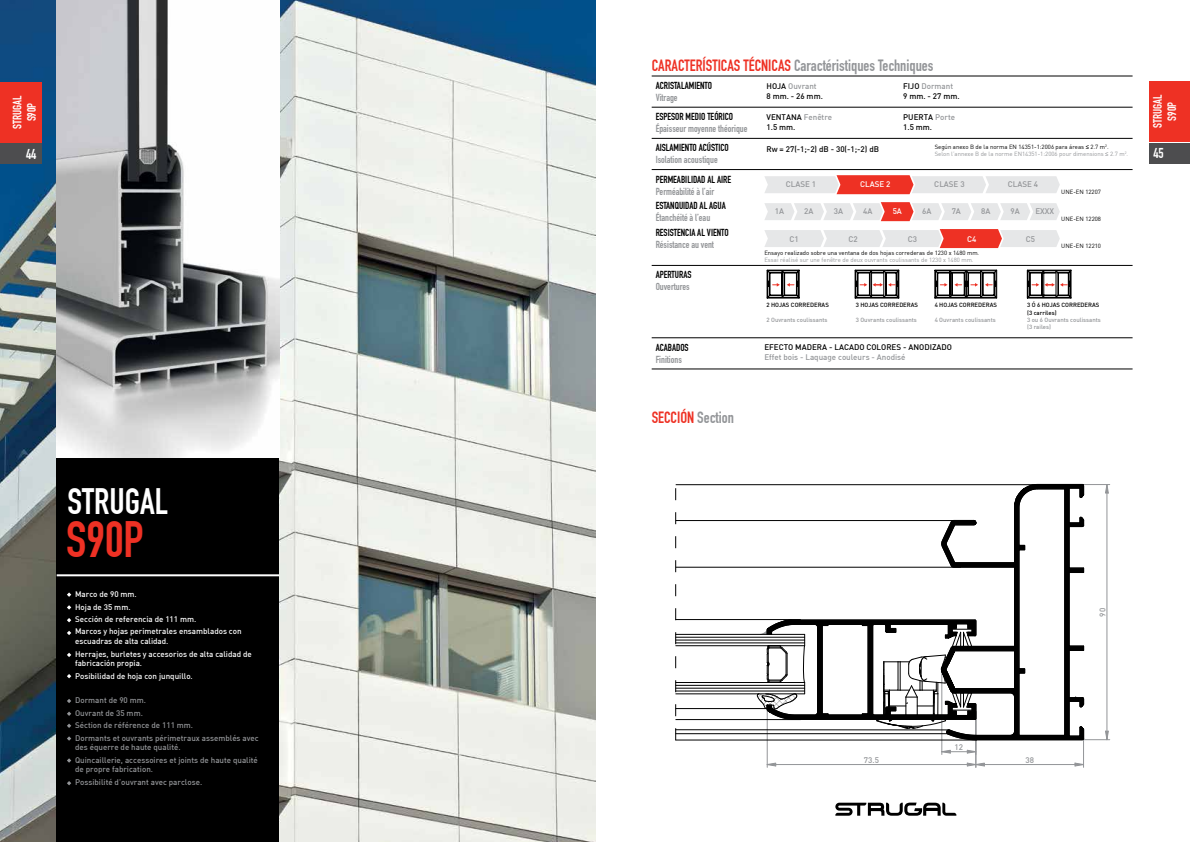
<style>
.page{position:relative;width:1190px;height:842px;background:#fff}
.page>*{position:absolute;margin:0;border:0;box-sizing:border-box;transform-origin:0 0}
.t1{font:50px "DIN Engschrift";color:#ee3124}
.t2{font:36px "DIN Engschrift";color:#fff}
.t3{font:16px "DIN Engschrift";color:#939598}
.t4{font:16px "DIN Engschrift";color:#ee3124}
.t5{font:14px "DIN Engschrift";color:#fff}
.t6{font:12px/14.4px "DIN Engschrift";color:#fff;text-align:center}
.t7{font:10px "DIN Engschrift";color:#000}
.t8{font:10px "DIN Engschrift";color:#939598}
.t9{font:500 8px/12.4px "DIN";color:#939598}
.t10{font:500 8px/12.4px "DIN";color:#fff}
.t11{font:500 8px/9.6px "DIN";color:#000}
.t12{font:6px/7.2px "DIN";color:#939598}
.t13{font:6px "DIN";color:#000}
.t14{font:500 6px/7.2px "DIN";color:#939598}
.t15{font:500 6px/7.2px "DIN";color:#000}
.s1{color:#ee3124}
.s2{color:#939598}
.s3{color:#000}
.s4{font-family:"Arial";color:#000}
.s5{font-family:"Arial"}
</style>
<div class="page">
<img style="left:0;top:0;width:595px;height:842px">
<div style="left:57px;top:458px;width:222px;height:384px;background:#000"></div>
<hr style="left:57px;top:574px;width:222px;height:2px;background:#fff">
<svg style="left:67px;top:711px;width:4px;height:5px"></svg>
<svg style="left:67px;top:736px;width:4px;height:5px"></svg>
<svg style="left:67px;top:605px;width:4px;height:5px"></svg>
<svg style="left:67px;top:631px;width:4px;height:4px"></svg>
<svg style="left:67px;top:723px;width:4px;height:5px"></svg>
<svg style="left:67px;top:592px;width:4px;height:5px"></svg>
<svg style="left:67px;top:758px;width:4px;height:5px"></svg>
<svg style="left:67px;top:699px;width:4px;height:4px"></svg>
<svg style="left:67px;top:781px;width:4px;height:4px"></svg>
<svg style="left:67px;top:653px;width:4px;height:4px"></svg>
<svg style="left:67px;top:674px;width:4px;height:4px"></svg>
<svg style="left:67px;top:618px;width:4px;height:4px"></svg>
<img style="left:57px;top:0;width:222px;height:458px">
<div style="left:0;top:82px;width:41px;height:60px;background:#ee3124"></div>
<div style="left:0;top:143px;width:41px;height:21px;background:#4d4d4f"></div>
<hr style="left:652px;top:76px;width:481px;height:1px;background:#000">
<hr style="left:652px;top:107px;width:481px;height:1px;background:#000">
<hr style="left:652px;top:138px;width:481px;height:1px;background:#000">
<hr style="left:652px;top:169px;width:481px;height:1px;background:#000">
<hr style="left:652px;top:265px;width:481px;height:1px;background:#000">
<hr style="left:652px;top:337px;width:481px;height:1px;background:#000">
<hr style="left:652px;top:369px;width:481px;height:1px;background:#000">
<svg style="left:835px;top:803px;width:121px;height:13px"></svg>
<div style="left:1149px;top:81px;width:41px;height:61px;background:#ee3124"></div>
<div style="left:1150px;top:143px;width:40px;height:20px;background:#4d4d4f"></div>
<svg style="left:765px;top:175px;width:295px;height:20px;background:#ebbfbd"></svg>
<svg style="left:764px;top:202px;width:296px;height:47px"></svg>
<svg style="left:855px;top:270px;width:44px;height:29px"></svg>
<svg style="left:1027px;top:270px;width:45px;height:29px"></svg>
<svg style="left:767px;top:270px;width:33px;height:29px"></svg>
<svg style="left:934px;top:270px;width:63px;height:29px"></svg>
<hr style="left:767px;top:709px;width:1px;height:58px;background:#939598">
<hr style="left:976px;top:711px;width:1px;height:56px;background:#939598">
<hr style="left:1083px;top:730px;width:1px;height:37px;background:#939598">
<svg style="left:675px;top:483px;width:436px;height:283px"></svg>
<hr style="left:675px;top:619px;width:126px;height:1px;background:#000">
<hr style="left:675px;top:719px;width:126px;height:1px;background:#000">
<hr style="left:675px;top:708px;width:92px;height:1px;background:#000">
<hr style="left:676px;top:740px;width:301px;height:1px;background:#000">
<h3 class="t6" style="left:10px;top:129px;width:35px;rotate:-90deg">STRUGAL<br>S90P</h3>
<h3 class="t5" style="left:26px;top:146px;width:12px">44</h3>
<h2 class="t2" style="left:68px;top:480px;width:102px">STRUGAL</h2>
<h1 class="t1" style="left:66px;top:510px;width:79px">S90P</h1>
<p class="t10" style="left:75px;top:588px;width:168px">Marco de 90 mm.<br>Hoja de 35 mm.<br>Sección de referencia de 111 mm.<br>Marcos y hojas perimetrales ensamblados con</p>
<p class="t10" style="left:75px;top:635px;width:178px">escuadras de alta calidad.<br>Herrajes, burletes y accesorios de alta calidad de</p>
<p class="t10" style="left:75px;top:657px;width:119px">fabricación propia.<br>Posibilidad de hoja con junquillo.</p>
<p class="t9" style="left:75px;top:694px;width:185px">Dormant de 90 mm.<br>Ouvrant de 35 mm.<br>Séction de référence de 111 mm.<br>Dormants et ouvrants périmetraux assemblés avec</p>
<p class="t9" style="left:75px;top:741px;width:184px">des équerre de haute qualité.<br>Quincaillerie, accessoires et joints de haute qualité</p>
<p class="t9" style="left:75px;top:763px;width:129px">de propre fabrication.<br>Possibilité d’ouvrant avec parclose.</p>
<h3 class="t3" style="left:652px;top:56px;width:283px"><span class="s1">CARACTERÍSTICAS TÉCNICAS</span> Caractéristiques Techniques</h3>
<p class="t7" style="left:656px;top:80px;width:58px">ACRISTALAMIENTO</p>
<p class="t8" style="left:656px;top:92px;width:23px">Vitrage</p>
<p class="t7" style="left:656px;top:111px;width:79px">ESPESOR MEDIO TEÓRICO</p>
<p class="t8" style="left:656px;top:123px;width:93px">Épaisseur moyenne théorique</p>
<p class="t7" style="left:656px;top:142px;width:75px">AISLAMIENTO ACÚSTICO</p>
<p class="t8" style="left:656px;top:154px;width:64px">Isolation acoustique</p>
<p class="t7" style="left:656px;top:173px;width:77px">PERMEABILIDAD AL AIRE</p>
<p class="t8" style="left:656px;top:185px;width:60px">Perméabilité à l’air</p>
<p class="t7" style="left:656px;top:200px;width:72px">ESTANQUIDAD AL AGUA</p>
<p class="t8" style="left:656px;top:212px;width:56px">Étanchéité à l’eau</p>
<p class="t7" style="left:656px;top:227px;width:74px">RESISTENCIA AL VIENTO</p>
<p class="t8" style="left:656px;top:239px;width:60px">Résistance au vent</p>
<p class="t7" style="left:656px;top:269px;width:37px">APERTURAS</p>
<p class="t8" style="left:656px;top:281px;width:36px">Ouvertures</p>
<p class="t7" style="left:656px;top:341px;width:35px">ACABADOS</p>
<p class="t8" style="left:656px;top:353px;width:28px">Finitions</p>
<p class="t11" style="left:767px;top:81px;width:58px">HOJA <span class="s2">Ouvrant<br></span>8 mm. - 26 mm.</p>
<p class="t11" style="left:903px;top:81px;width:58px">FIJO <span class="s2">Dormant<br></span>9 mm. - 27 mm.</p>
<p class="t11" style="left:767px;top:112px;width:67px">VENTANA <span class="s2">Fenêtre<br></span>1.5 mm.</p>
<p class="t11" style="left:903px;top:112px;width:53px">PUERTA <span class="s2">Porte<br></span>1.5 mm.</p>
<p class="t11" style="left:767px;top:144px;width:114px">Rw = 27(-1;-2) dB - 30(-1;-2) dB</p>
<p class="t12" style="left:935px;top:143px;width:195px"><span class="s3">Según anexo B de la norma EN 14351-1:2006 para áreas</span> <span class="s4">≤</span> <span class="s3">2.7 m</span><sup>2</sup><span class="s3">.<br></span>Selon l’annexe B de la norme EN14351-1:2006 pour dimensions <span class="s5">≤</span> 2.7 m<sup>2</sup>.</p>
<p class="t9" style="left:786px;top:178px;width:32px">CLASE 1</p>
<p class="t10" style="left:860px;top:178px;width:32px">CLASE 2</p>
<p class="t9" style="left:934px;top:178px;width:32px">CLASE 3</p>
<p class="t9" style="left:1008px;top:178px;width:32px">CLASE 4</p>
<p class="t13" style="left:1061px;top:188px;width:41px">UNE-EN 12207</p>
<p class="t9" style="left:775px;top:205px;width:11px">1A</p>
<p class="t9" style="left:804px;top:205px;width:11px">2A</p>
<p class="t9" style="left:834px;top:205px;width:11px">3A</p>
<p class="t9" style="left:863px;top:205px;width:11px">4A</p>
<p class="t10" style="left:893px;top:205px;width:11px">5A</p>
<p class="t9" style="left:922px;top:205px;width:11px">6A</p>
<p class="t9" style="left:952px;top:205px;width:11px">7A</p>
<p class="t9" style="left:981px;top:205px;width:11px">8A</p>
<p class="t9" style="left:1011px;top:205px;width:11px">9A</p>
<p class="t9" style="left:1035px;top:205px;width:20px">EXXX</p>
<p class="t9" style="left:790px;top:233px;width:11px">C1</p>
<p class="t9" style="left:848px;top:233px;width:11px">C2</p>
<p class="t9" style="left:908px;top:233px;width:11px">C3</p>
<p class="t10" style="left:967px;top:233px;width:11px">C4</p>
<p class="t9" style="left:1026px;top:233px;width:11px">C5</p>
<p class="t13" style="left:764px;top:249px;width:216px">Ensayo realizado sobre una ventana de dos hojas correderas de 1230 x 1480 mm.</p>
<p class="t12" style="left:764px;top:256px;width:211px">Essai réalisé sur une fenêtre de deux ouvrants coulissants de 1230 x 1480 mm.</p>
<p class="t13" style="left:1061px;top:215px;width:41px">UNE-EN 12208</p>
<p class="t13" style="left:1061px;top:242px;width:41px">UNE-EN 12210</p>
<p class="t15" style="left:767px;top:301px;width:64px">2 HOJAS CORREDERAS</p>
<p class="t14" style="left:767px;top:316px;width:63px">2 Ouvrants coulissants</p>
<p class="t15" style="left:856px;top:301px;width:64px">3 HOJAS CORREDERAS</p>
<p class="t14" style="left:856px;top:316px;width:63px">3 Ouvrants coulissants</p>
<p class="t15" style="left:935px;top:301px;width:64px">4 HOJAS CORREDERAS</p>
<p class="t14" style="left:935px;top:316px;width:63px">4 Ouvrants coulissants</p>
<p class="t15" style="left:1027px;top:301px;width:74px">3 Ó 6 HOJAS CORREDERAS (3 carriles)</p>
<p class="t14" style="left:1027px;top:316px;width:75px">3 ou 6 Ouvrants coulissants (3 railes)</p>
<p class="t11" style="left:764px;top:342px;width:189px">EFECTO MADERA - LACADO COLORES - ANODIZADO</p>
<p class="t9" style="left:764px;top:350px;width:143px">Effet bois - Laquage couleurs - Anodisé</p>
<h3 class="t4" style="left:652px;top:408px;width:84px">SECCIÓN <span class="s2">Section</span></h3>
<h3 class="t6" style="left:1150px;top:128px;width:35px;rotate:-90deg">STRUGAL<br>S90P</h3>
<h3 class="t5" style="left:1153px;top:145px;width:12px">45</h3>
<p class="t9" style="left:954px;top:741px;width:10px">12</p>
<p class="t9" style="left:955px;top:742px;width:10px">12</p>
<p class="t9" style="left:864px;top:754px;width:17px">73.5</p>
<p class="t9" style="left:1025px;top:754px;width:10px">38</p>
<p class="t9" style="left:864px;top:755px;width:17px">73.5</p>
<p class="t9" style="left:1026px;top:755px;width:10px">38</p>
<p class="t9" style="left:1096px;top:616px;width:10px;rotate:-90deg">90</p>
<p class="t9" style="left:1096px;top:617px;width:10px;rotate:-90deg">90</p>
</div>
